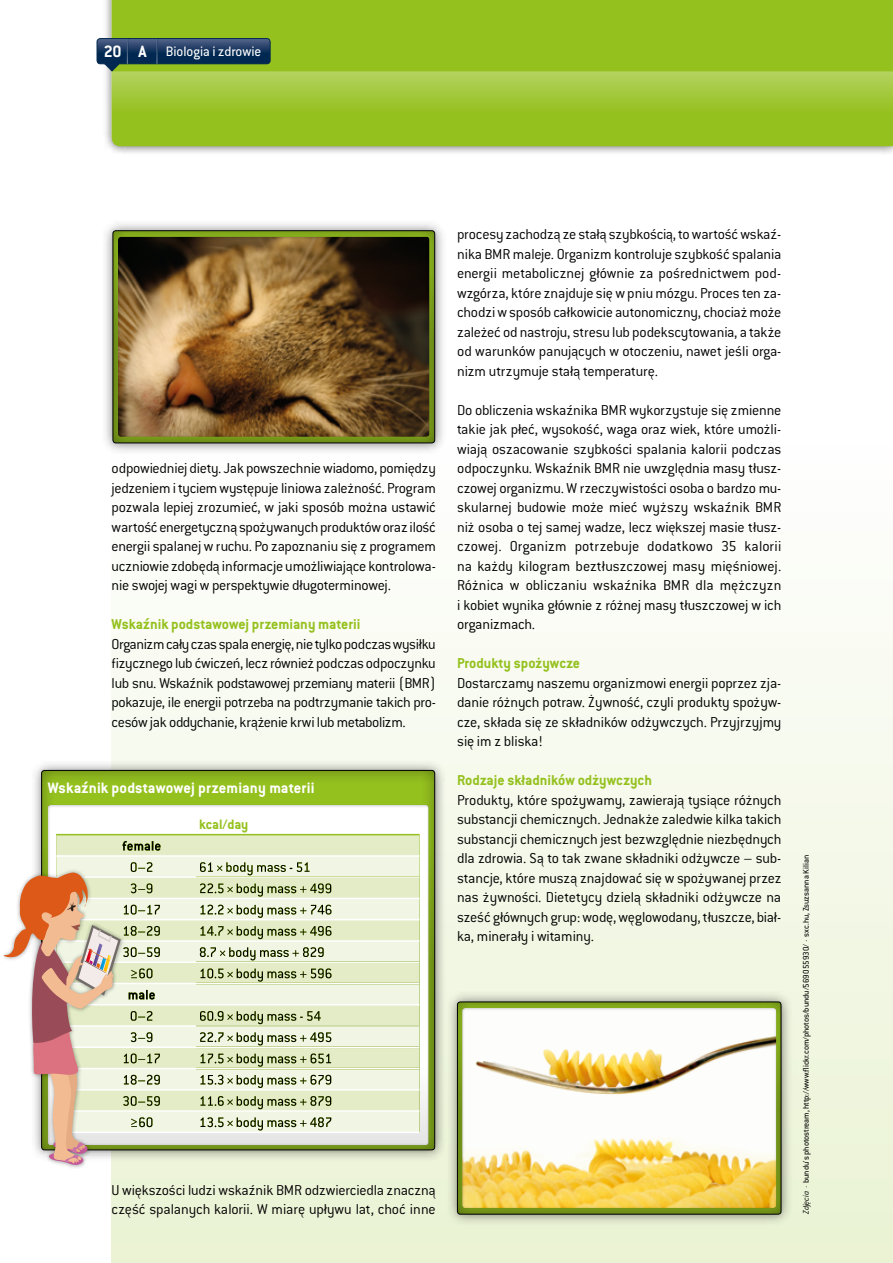
<style>
.page{position:relative;width:893px;height:1263px;background:#fff}
.page>*{position:absolute;margin:0;border:0;box-sizing:border-box;transform-origin:0 0}
.t1{font:700 16.5px "Conduit ITC Pro";letter-spacing:.01em;color:#fff}
.t2{font:300 15.75px/19.5px "Conduit ITC Pro";letter-spacing:-.015em;color:#000;text-align:justify}
.t3{font:700 15.75px "Conduit ITC Pro";color:#95c11f}
.t4{font:15px "Conduit ITC Pro";color:#fff}
.t5{font:700 15px "Conduit ITC Pro";color:#95c11f}
.t6{font:9px "Conduit ITC Pro";color:#000}
.s1{font-weight:700;font-size:18px}
.s2{font-weight:300;font-style:italic}
</style>
<div class="page">
<div style="left:112px;top:433px;width:781px;height:830px;background:linear-gradient(to bottom,#fff,#eaf3d4)"></div>
<div style="left:103px;top:0;width:790px;height:155px;background:#000;opacity:.6"></div>
<div style="left:112px;top:0;width:781px;height:71px;background:#95c11f"></div>
<svg style="left:112px;top:71px;width:781px;height:75px;background:#9dc531"></svg>
<svg style="left:96px;top:38px;width:175px;height:34px;background:#365856"></svg>
<div style="left:101px;top:219px;width:346px;height:236px;background:#000;opacity:.5"></div>
<div style="left:111px;top:228px;width:326px;height:216px;background:#000;opacity:.4"></div>
<div style="left:113px;top:230px;width:322px;height:213px;border:1px solid #000;border-radius:3px"></div>
<div style="left:30px;top:758px;width:416px;height:404px;background:#000;opacity:.5"></div>
<div style="left:40px;top:768px;width:397px;height:382px;background:#000;opacity:.4"></div>
<div style="left:445px;top:990px;width:348px;height:236px;background:#000;opacity:.5"></div>
<div style="left:456px;top:999px;width:328px;height:216px;background:#000;opacity:.4"></div>
<div style="left:457px;top:1001px;width:324px;height:213px;border:1px solid #000;border-radius:3px"></div>
<div style="left:116px;top:235px;width:314px;height:202px;background:#000;opacity:.4"></div>
<div style="left:460px;top:1005px;width:317px;height:204px;background:#000;opacity:.4"></div>
<div style="left:45px;top:802px;width:406px;height:344px;background:#000;opacity:.4"></div>
<div style="left:0;top:868px;width:125px;height:301px;background:#000;opacity:.4"></div>
<svg style="left:4px;top:862px;width:156px;height:303px"></svg>
<p class="t4" style="left:104px;top:43px;width:159px"><span class="s1">20 A</span> Biologia i zdrowie</p>
<p class="t2" style="left:112px;top:459px;width:326px">odpowiedniej diety. Jak powszechnie wiadomo, pomiędzy jedzeniem i tyciem występuje liniowa zależność. Program pozwala lepiej zrozumieć, w jaki sposób można ustawić wartość energetyczną spożywanych produktów oraz ilość energii spalanej w ruchu. Po zapoznaniu się z programem uczniowie zdobędą informacje umożliwiające kontrolowa&shy;nie swojej wagi w perspektywie długoterminowej.</p>
<p class="t3" style="left:112px;top:615px;width:250px">Wskaźnik podstawowej przemiany materii</p>
<p class="t2" style="left:112px;top:634px;width:326px">Organizm cały czas spala energię, nie tylko podczas wysiłku fizycznego lub ćwiczeń, lecz również podczas odpoczynku lub snu. Wskaźnik podstawowej przemiany materii (BMR) pokazuje, ile energii potrzeba na podtrzymanie takich pro&shy;cesów jak oddychanie, krążenie krwi lub metabolizm.</p>
<p class="t1" style="left:48px;top:778px;width:268px">Wskaźnik podstawowej przemiany materii</p>
<p class="t5" style="left:199px;top:816px;width:51px">kcal/day</p>
<p class="t2" style="left:457px;top:225px;width:326px">procesy zachodzą ze stałą szybkością, to wartość wskaź&shy;nika BMR maleje. Organizm kontroluje szybkość spalania energii metabolicznej głównie za pośrednictwem pod&shy;wzgórza, które znajduje się w pniu mózgu. Proces ten za&shy;chodzi w sposób całkowicie autonomiczny, chociaż może zależeć od nastroju, stresu lub podekscytowania, a także od warunków panujących w otoczeniu, nawet jeśli orga&shy;nizm utrzymuje stałą temperaturę.</p>
<p class="t2" style="left:457px;top:400px;width:326px">Do obliczenia wskaźnika BMR wykorzystuje się zmienne takie jak płeć, wysokość, waga oraz wiek, które umożli&shy;wiają oszacowanie szybkości spalania kalorii podczas odpoczynku. Wskaźnik BMR nie uwzględnia masy tłusz&shy;czowej organizmu. W rzeczywistości osoba o bardzo mu&shy;skularnej budowie może mieć wyższy wskaźnik BMR niż osoba o tej samej wadze, lecz większej masie tłusz&shy;czowej. Organizm potrzebuje dodatkowo 35 kalorii na każdy kilogram beztłuszczowej masy mięśniowej.<br>Różnica w obliczaniu wskaźnika BMR dla mężczyzn i kobiet wynika głównie z różnej masy tłuszczowej w ich organizmach.</p>
<p class="t3" style="left:457px;top:654px;width:125px">Produkty spożywcze</p>
<p class="t2" style="left:457px;top:673px;width:326px">Dostarczamy naszemu organizmowi energii poprzez zja&shy;danie różnych potraw. Żywność, czyli produkty spożyw&shy;cze, składa się ze składników odżywczych. Przyjrzyjmy się im z bliska!</p>
<p class="t3" style="left:457px;top:771px;width:196px">Rodzaje składników odżywczych</p>
<p class="t2" style="left:457px;top:790px;width:326px">Produkty, które spożywamy, zawierają tysiące różnych substancji chemicznych. Jednakże zaledwie kilka takich substancji chemicznych jest bezwzględnie niezbędnych dla zdrowia. Są to tak zwane składniki odżywcze – sub&shy;stancje, które muszą znajdować się w spożywanej przez nas żywności. Dietetycy dzielą składniki odżywcze na sześć głównych grup: wodę, węglowodany, tłuszcze, biał&shy;ka, minerały i witaminy.</p>
<p class="t2" style="left:112px;top:1180px;width:326px">U większości ludzi wskaźnik BMR odzwierciedla znaczną część spalanych kalorii. W miarę upływu lat, choć inne</p>
<p class="t6" style="left:801px;top:1214px;width:361px;rotate:-90deg"><span class="s2">Zdjęcia ·</span> bundu's photostream, http://www.flickr.com/photos/bundu/569055930/ · sxc.hu, Zsuzsanna Kilian</p>
</div>
